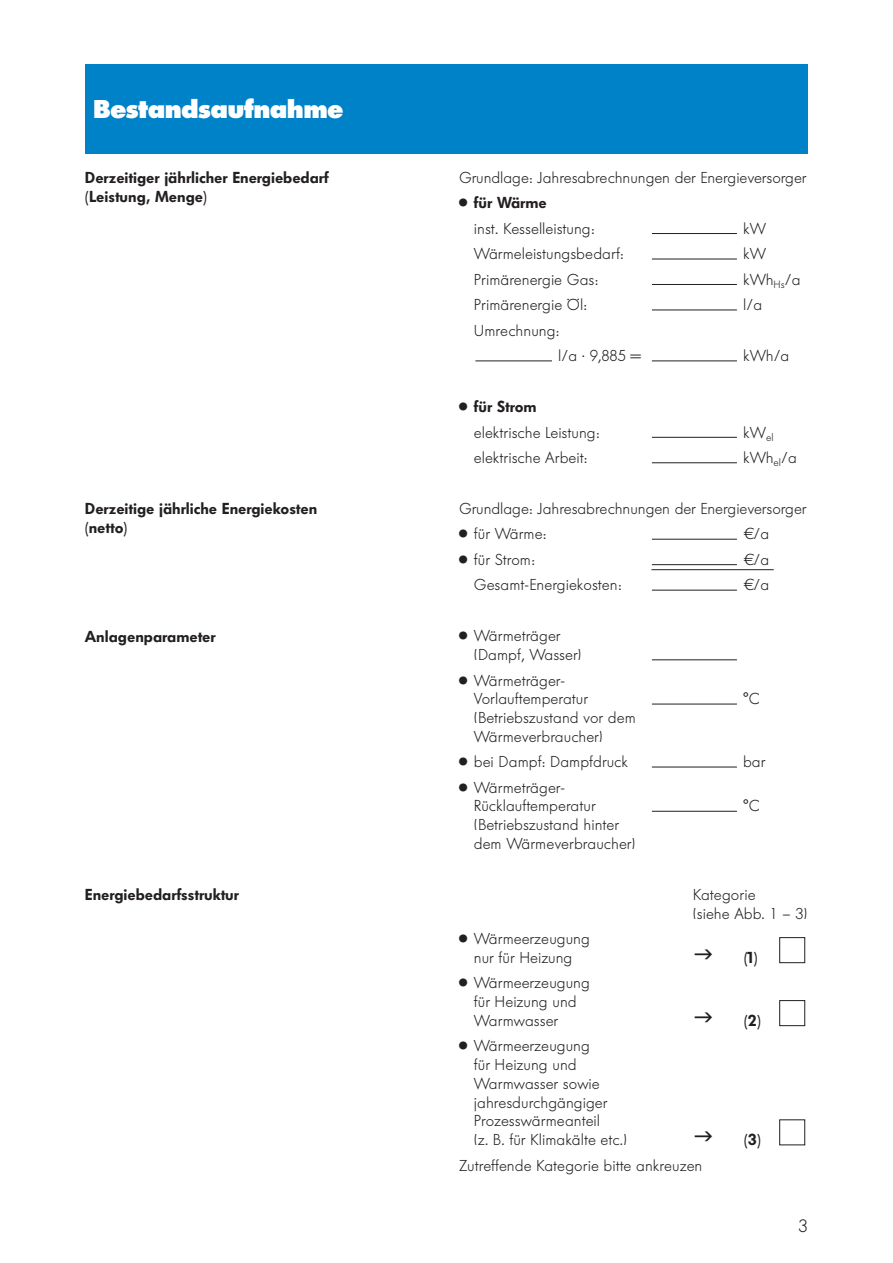
<style>
.page{position:relative;width:893px;height:1263px;background:#fff}
.page>*{position:absolute;margin:0;border:0;box-sizing:border-box;transform-origin:0 0}
.t1{font:800 25.5px "Futura BQ";color:#fff}
.t2{font:300 18px "Futura BQ";color:#231f20}
.t3{font:300 15.75px/18.8px "Futura BQ";color:#231f20}
.t4{font:600 15.75px/18.8px "Futura BQ";color:#231f20}
.s1{font-family:"Berthold Pi BQ";font-weight:400}
.s2{font-weight:600}
.s3{font-family:"Euro Signs IIBQ";font-weight:400}
</style>
<div class="page">
<div style="left:85px;top:64px;width:723px;height:90px;background:#0082c8"></div>
<svg style="left:475px;top:233px;width:330px;height:912px"></svg>
<svg style="left:695px;top:949px;width:17px;height:10px"></svg>
<svg style="left:695px;top:1012px;width:17px;height:10px"></svg>
<svg style="left:695px;top:1131px;width:17px;height:10px"></svg>
<h1 class="t1" style="left:93px;top:99px;width:252px">Bestandsaufnahme</h1>
<p class="t4" style="left:85px;top:170px;width:245px">Derzeitiger jährlicher Energiebedarf (Leistung, Menge)</p>
<p class="t4" style="left:85px;top:500px;width:234px">Derzeitige jährliche Energiekosten (netto)</p>
<p class="t4" style="left:85px;top:628px;width:132px">Anlagenparameter</p>
<p class="t4" style="left:85px;top:886px;width:156px">Energiebedarfsstruktur</p>
<p class="t3" style="left:459px;top:169px;width:349px">Grundlage: Jahresabrechnungen der Energieversorger</p>
<p class="t4" style="left:459px;top:195px;width:89px"><span class="s1">2</span> für Wärme</p>
<p class="t3" style="left:474px;top:220px;width:122px">inst. Kesselleistung:</p>
<p class="t3" style="left:743px;top:220px;width:24px">kW</p>
<p class="t3" style="left:474px;top:246px;width:151px">Wärmeleistungsbedarf:</p>
<p class="t3" style="left:743px;top:246px;width:24px">kW</p>
<p class="t3" style="left:474px;top:271px;width:126px">Primärenergie Gas:</p>
<p class="t3" style="left:743px;top:271px;width:59px">kWh<sub>Hs</sub>/a</p>
<p class="t3" style="left:474px;top:297px;width:115px">Primärenergie Öl:</p>
<p class="t3" style="left:743px;top:297px;width:21px">l/a</p>
<p class="t3" style="left:558px;top:319px;width:84px;line-height:25.5px;text-indent:-84px">Umrechnung:<br>l/a . 9,885 =</p>
<p class="t3" style="left:743px;top:347px;width:48px">kWh/a</p>
<p class="t3" style="left:474px;top:395px;width:127px;line-height:25.5px;text-indent:-15px"><span class="s1">2</span> <span class="s2">für Strom </span>elektrische Leistung:</p>
<p class="t3" style="left:743px;top:424px;width:32px">kW<sub>el</sub></p>
<p class="t3" style="left:474px;top:449px;width:115px">elektrische Arbeit:</p>
<p class="t3" style="left:743px;top:449px;width:55px">kWh<sub>el</sub>/a</p>
<p class="t3" style="left:459px;top:497px;width:349px;line-height:25.5px">Grundlage: Jahresabrechnungen der Energieversorger<br><span class="s1">2</span> für Wärme:</p>
<p class="t3" style="left:743px;top:526px;width:28px"><span class="s3">E</span>/a</p>
<p class="t3" style="left:459px;top:551px;width:78px"><span class="s1">2</span> für Strom:</p>
<p class="t3" style="left:743px;top:551px;width:28px"><span class="s3">E</span>/a</p>
<p class="t3" style="left:474px;top:577px;width:149px">Gesamt-Energiekosten:</p>
<p class="t3" style="left:743px;top:577px;width:28px"><span class="s3">E</span>/a</p>
<p class="t3" style="left:474px;top:628px;width:109px;text-indent:-15px"><span class="s1">2</span> Wärmeträger (Dampf, Wasser)</p>
<p class="t3" style="left:474px;top:672px;width:116px;text-indent:-15px"><span class="s1">2</span> Wärmeträger-<br>Vorlauftemperatur</p>
<p class="t3" style="left:743px;top:691px;width:18px">°C</p>
<p class="t3" style="left:474px;top:709px;width:163px">(Betriebszustand vor dem<br>Wärmeverbraucher)</p>
<p class="t3" style="left:459px;top:754px;width:170px"><span class="s1">2</span> bei Dampf: Dampfdruck</p>
<p class="t3" style="left:743px;top:754px;width:24px">bar</p>
<p class="t3" style="left:474px;top:779px;width:123px;text-indent:-15px"><span class="s1">2</span> Wärmeträger-<br>Rücklauftemperatur</p>
<p class="t3" style="left:743px;top:798px;width:18px">°C</p>
<p class="t3" style="left:474px;top:816px;width:163px">(Betriebszustand hinter dem Wärmeverbraucher)</p>
<p class="t3" style="left:459px;top:930px;width:132px;text-align:center"><span class="s1">2</span> Wärmeerzeugung nur für Heizung</p>
<p class="t3" style="left:474px;top:975px;width:118px;text-indent:-15px"><span class="s1">2</span> Wärmeerzeugung für Heizung und<br>Warmwasser</p>
<p class="t3" style="left:474px;top:1038px;width:155px;text-indent:-15px"><span class="s1">2</span> Wärmeerzeugung<br>für Heizung und<br>Warmwasser sowie jahresdurchgängiger<br>Prozesswärmeanteil<br>(z. B. für Klimakälte etc.)</p>
<p class="t3" style="left:693px;top:886px;width:116px">Kategorie<br>(siehe Abb. 1 – 3)</p>
<p class="t4" style="left:744px;top:949px;width:15px">(1)</p>
<p class="t4" style="left:744px;top:1012px;width:19px">(2)</p>
<p class="t4" style="left:744px;top:1131px;width:19px">(3)</p>
<p class="t3" style="left:459px;top:1157px;width:245px">Zutreffende Kategorie bitte ankreuzen</p>
<p class="t2" style="left:798px;top:1218px;width:11px">3</p>
</div>
